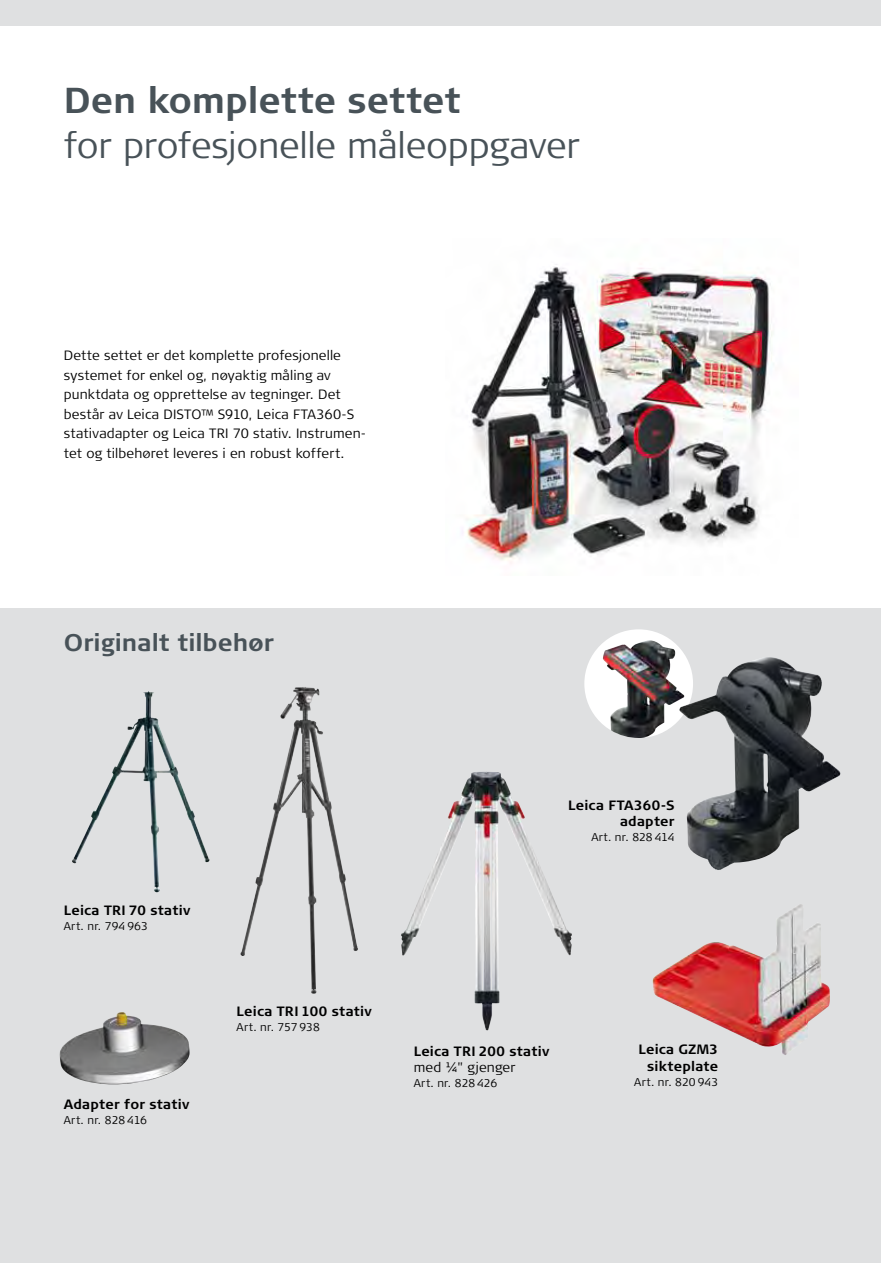
<style>
.page{position:relative;width:881px;height:1263px;background:#fff}
.page>*{position:absolute;margin:0;border:0;box-sizing:border-box;transform-origin:0 0}
.t1{font:300 36px "Signa Column";letter-spacing:-.005em;color:#485258}
.t2{font:700 36px "Signa Column";color:#485258}
.t3{font:700 24px "Signa Column";color:#485258}
.t4{font:300 13.5px/19.5px "Signa Column";letter-spacing:.01em;color:#000}
.t5{font:700 13.5px/16.5px "Signa Column";letter-spacing:.015em;color:#000;text-align:right}
.t6{font:300 11.25px "Signa Column";letter-spacing:.005em;color:#000}
</style>
<div class="page">
<div style="left:0;top:0;width:880px;height:26px;background:#dfe0e1"></div>
<div style="left:0;top:608px;width:880px;height:655px;background:#dfe0e1"></div>
<img style="left:462px;top:264px;width:312px;height:299px">
<img style="left:72px;top:691px;width:82px;height:178px">
<img style="left:240px;top:687px;width:64px;height:267px">
<div style="left:584px;top:629px;width:108px;height:109px;background:#fff;border-radius:50%"></div>
<img style="left:602px;top:643px;width:82px;height:95px">
<img style="left:652px;top:904px;width:177px;height:151px">
<img style="left:678px;top:657px;width:162px;height:213px">
<img style="left:60px;top:1012px;width:129px;height:73px">
<img style="left:401px;top:772px;width:153px;height:258px">
<h1 class="t2" style="left:64px;top:79px;width:398px">Den komplette settet</h1>
<h1 class="t1" style="left:64px;top:125px;width:517px">for profesjonelle måleoppgaver</h1>
<p class="t4" style="left:64px;top:346px;width:304px">Dette settet er det komplette profesjonelle systemet for enkel og, nøyaktig måling av punktdata og opprettelse av tegninger. Det består av Leica DISTO™ S910, Leica FTA360-S stativadapter og Leica TRI 70 stativ. Instrumen&shy;tet og tilbehøret leveres i en robust koffert.</p>
<h2 class="t3" style="left:64px;top:629px;width:212px">Originalt tilbehør</h2>
<p class="t5" style="left:64px;top:902px;width:128px">Leica TRI 70 stativ</p>
<p class="t6" style="left:64px;top:920px;width:86px">Art. nr. 794 963</p>
<p class="t5" style="left:64px;top:1096px;width:127px">Adapter for stativ</p>
<p class="t6" style="left:64px;top:1114px;width:85px">Art. nr. 828 416</p>
<p class="t5" style="left:568px;top:797px;width:108px">Leica FTA360-S adapter</p>
<p class="t6" style="left:591px;top:831px;width:85px">Art. nr. 828 414</p>
<p class="t5" style="left:236px;top:1003px;width:137px">Leica TRI 100 stativ</p>
<p class="t6" style="left:236px;top:1020px;width:85px">Art. nr. 757 938</p>
<p class="t5" style="left:413px;top:1043px;width:137px">Leica TRI 200 stativ</p>
<p class="t4" style="left:413px;top:1058px;width:103px">med ¼" gjenger</p>
<p class="t6" style="left:413px;top:1077px;width:85px">Art. nr. 828 426</p>
<p class="t5" style="left:638px;top:1041px;width:81px">Leica GZM3 sikteplate</p>
<p class="t6" style="left:634px;top:1075px;width:85px">Art. nr. 820 943</p>
</div>
